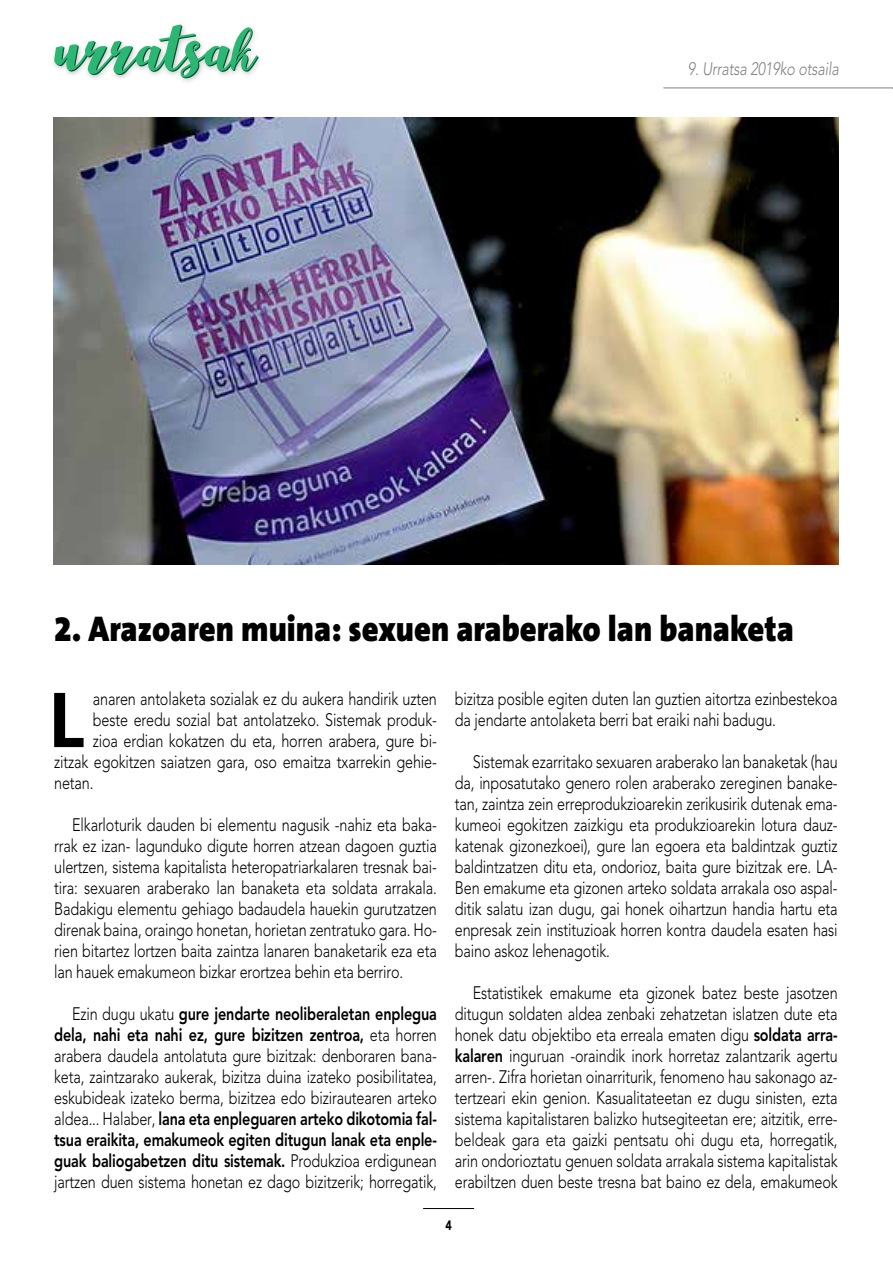
<style>
.page{position:relative;width:893px;height:1263px;background:#fff}
.page>*{position:absolute;margin:0;border:0;box-sizing:border-box;transform-origin:0 0}
.t1{font:88.5px "Aldine";color:#006838}
.t2{font:700 80.25px "The Sans";color:#000;scale:1.05 1}
.t3{font:900 36px "The Sans B9";color:#000;scale:.9 1}
.t4{font:300 18px/21px "Avenir LT Std";letter-spacing:-.01em;color:#000;text-align:justify;scale:.8 1}
.t5{font:italic 300 18px "Avenir LT Std";letter-spacing:-.01em;color:#808285;scale:.8 1}
.t6{font:900 13.5px "Avenir LT Std";color:#000;scale:.8 1}
.s1{font-weight:800}
</style>
<div class="page">
<img style="left:53px;top:24px;width:207px;height:58px">
<hr style="left:663px;top:88px;width:230px;height:1px;background:#808285">
<hr style="left:423px;top:1208px;width:51px;height:1px;background:#000">
<img style="left:54px;top:117px;width:785px;height:447px">
<h1 class="t1" style="left:55px;top:1px;width:201px">urratsak</h1>
<p class="t5" style="left:688px;top:58px;width:190px">9. Urratsa 2019ko otsaila</p>
<h3 class="t3" style="left:54px;top:610px;width:824px">2. Arazoaren muina: sexuen araberako lan banaketa</h3>
<h2 class="t2" style="left:48px;top:653px;width:36px">L</h2>
<p class="t4" style="left:93px;top:688px;width:432px">anaren antolaketa sozialak ez du aukera handirik uzten</p>
<p class="t4" style="left:93px;top:709px;width:432px">beste eredu sozial bat antolatzeko. Sistemak produk-</p>
<p class="t4" style="left:93px;top:730px;width:432px">zioa erdian kokatzen du eta, horren arabera, gure bi-</p>
<p class="t4" style="left:54px;top:751px;width:480px">zitzak egokitzen saiatzen gara, oso emaitza txarrekin gehie-</p>
<p class="t4" style="left:54px;top:772px;width:51px">netan.</p>
<p class="t4" style="left:54px;top:814px;width:480px;text-indent:18px">Elkarloturik dauden bi elementu nagusik -nahiz eta baka&shy;rrak ez izan- lagunduko digute horren atzean dagoen guztia ulertzen, sistema kapitalista heteropatriarkalaren tresnak bai&shy;tira: sexuaren araberako lan banaketa eta soldata arrakala.<br>Badakigu elementu gehiago badaudela hauekin gurutzatzen direnak baina, oraingo honetan, horietan zentratuko gara. Ho&shy;rien bitartez lortzen baita zaintza lanaren banaketarik eza eta lan hauek emakumeon bizkar erortzea behin eta berriro.</p>
<p class="t4" style="left:54px;top:1003px;width:480px;text-indent:18px">Ezin dugu ukatu <span class="s1">gure jendarte neoliberaletan enplegua dela, nahi eta nahi ez, gure bizitzen zentroa,</span> eta horren arabera daudela antolatuta gure bizitzak: denboraren bana&shy;keta, zaintzarako aukerak, bizitza duina izateko posibilitatea, eskubideak izateko berma, bizitzea edo bizirautearen arteko aldea... Halaber, <span class="s1">lana eta enpleguaren arteko dikotomia fal&shy;tsua eraikita, emakumeok egiten ditugun lanak eta enple&shy;guak baliogabetzen ditu sistemak.</span> Produkzioa erdigunean jartzen duen sistema honetan ez dago bizitzerik; horregatik,</p>
<p class="t4" style="left:455px;top:688px;width:480px">bizitza posible egiten duten lan guztien aitortza ezinbestekoa da jendarte antolaketa berri bat eraiki nahi badugu.</p>
<p class="t4" style="left:455px;top:751px;width:480px;text-indent:18px">Sistemak ezarritako sexuaren araberako lan banaketak (hau da, inposatutako genero rolen araberako zereginen banake&shy;tan, zaintza zein erreprodukzioarekin zerikusirik dutenak ema&shy;kumeoi egokitzen zaizkigu eta produkzioarekin lotura dauz&shy;katenak gizonezkoei), gure lan egoera eta baldintzak guztiz baldintzatzen ditu eta, ondorioz, baita gure bizitzak ere. LA-Ben emakume eta gizonen arteko soldata arrakala oso aspal&shy;ditik salatu izan dugu, gai honek oihartzun handia hartu eta enpresak zein instituzioak horren kontra daudela esaten hasi baino askoz lehenagotik.</p>
<p class="t4" style="left:455px;top:982px;width:480px;text-indent:18px">Estatistikek emakume eta gizonek batez beste jasotzen ditugun soldaten aldea zenbaki zehatzetan islatzen dute eta honek datu objektibo eta erreala ematen digu <span class="s1">soldata arra&shy;kalaren</span> inguruan -oraindik inork horretaz zalantzarik agertu arren-. Zifra horietan oinarriturik, fenomeno hau sakonago az&shy;tertzeari ekin genion. Kasualitateetan ez dugu sinisten, ezta sistema kapitalistaren balizko hutsegiteetan ere; aitzitik, erre&shy;beldeak gara eta gaizki pentsatu ohi dugu eta, horregatik, arin ondorioztatu genuen soldata arrakala sistema kapitalistak erabiltzen duen beste tresna bat baino ez dela, emakumeok</p>
<p class="t6" style="left:445px;top:1217px;width:9px">4</p>
</div>
